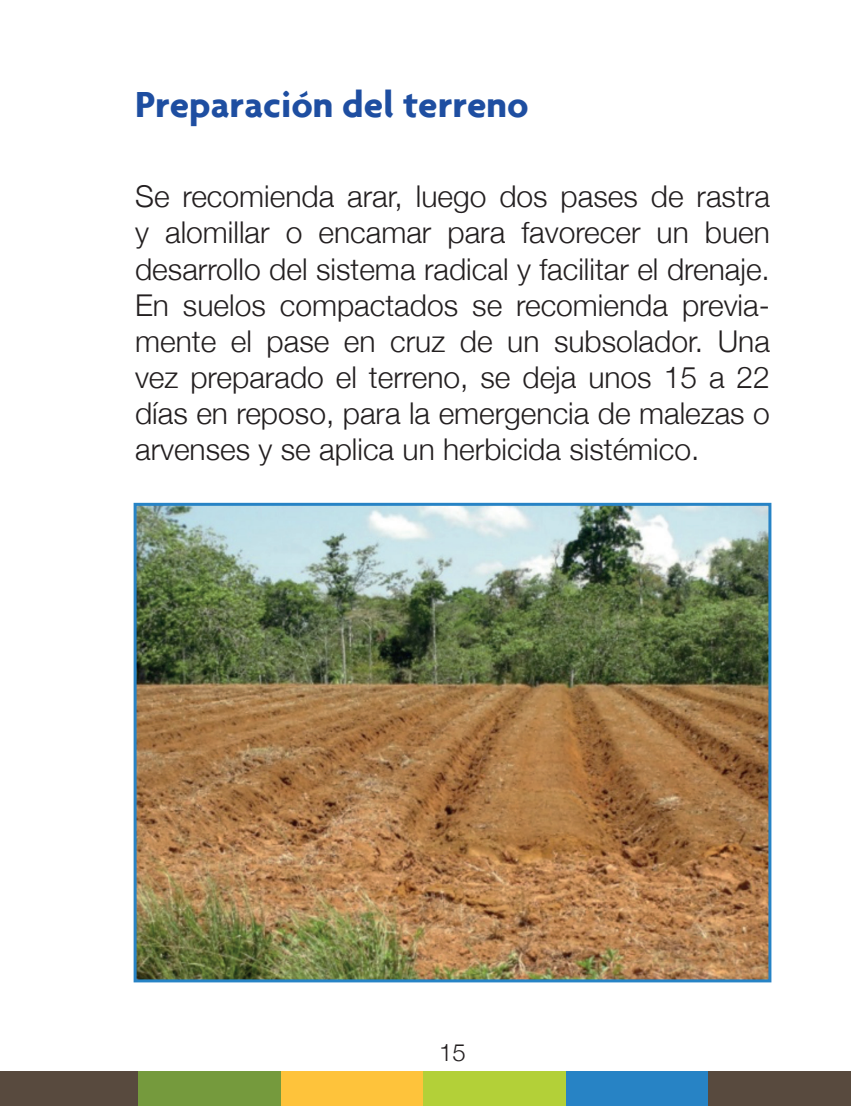
<style>
.page{position:relative;width:851px;height:1106px;background:#fff}
.page>*{position:absolute;margin:0;border:0;box-sizing:border-box;transform-origin:0 0}
.t1{font:700 39px "Agenda";color:#1e4ea1}
.t2{font:300 30px/36px "Helvetica Neue";color:#231f20;text-align:justify}
.t3{font:300 24px "Helvetica Neue";color:#231f20}
</style>
<div class="page">
<div style="left:0;top:1072px;width:138px;height:34px;background:#584a3e"></div>
<div style="left:138px;top:1072px;width:143px;height:34px;background:#759a3d"></div>
<div style="left:281px;top:1072px;width:142px;height:34px;background:#fec33b"></div>
<div style="left:423px;top:1072px;width:143px;height:34px;background:#b3d038"></div>
<div style="left:566px;top:1072px;width:142px;height:34px;background:#2783c5"></div>
<div style="left:708px;top:1072px;width:142px;height:34px;background:#584a3e"></div>
<img style="left:138px;top:507px;width:629px;height:471px">
<div style="left:134px;top:503px;width:637px;height:479px;border:3px solid #2783c5"></div>
<h1 class="t1" style="left:135px;top:81px;width:395px">Preparación del terreno</h1>
<p class="t2" style="left:135px;top:177px;width:636px">Se recomienda arar, luego dos pases de rastra y alomillar o encamar para favorecer un buen desarrollo del sistema radical y facilitar el drenaje.<br>En suelos compactados se recomienda previa&shy;mente el pase en cruz de un subsolador. Una vez preparado el terreno, se deja unos 15 a 22 días en reposo, para la emergencia de malezas o arvenses y se aplica un herbicida sistémico.</p>
<p class="t3" style="left:439px;top:1033px;width:28px">15</p>
</div>
